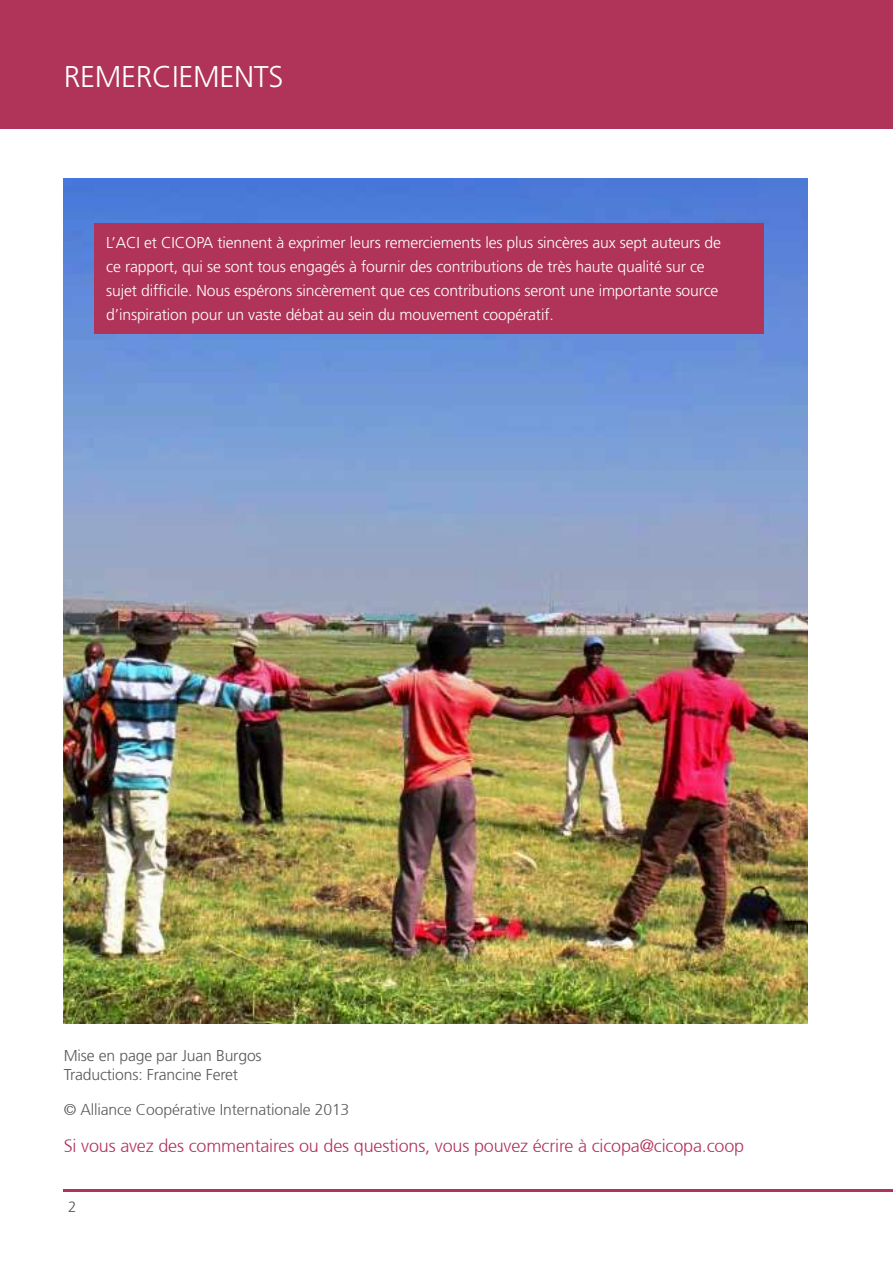
<style>
.page{position:relative;width:893px;height:1263px;background:#fff}
.page>*{position:absolute;margin:0;border:0;box-sizing:border-box;transform-origin:0 0}
.t1{font:300 30px "Frutiger";letter-spacing:-.01em;color:#fff}
.t2{font:300 18px "Frutiger 45";letter-spacing:-.01em;color:#b0335a}
.t3{font:300 15.75px/24px "Frutiger";letter-spacing:-.01em;color:#fff}
.t4{font:300 15.75px/19.5px "Frutiger";letter-spacing:-.01em;color:#58595b}
.t5{font:300 15.75px "Frutiger 45";letter-spacing:-.01em;color:#58595b}
.t6{font:300 15px "Frutiger";color:#58595b}
</style>
<div class="page">
<div style="left:0;top:0;width:893px;height:128px;background:#b0335a"></div>
<hr style="left:64px;top:1189px;width:829px;height:2px;background:#b0335a">
<img style="left:64px;top:179px;width:744px;height:844px">
<div style="left:94px;top:224px;width:670px;height:110px;background:#b0335a"></div>
<h1 class="t1" style="left:64px;top:60px;width:221px">Remerciements</h1>
<p class="t3" style="left:106px;top:230px;width:616px">L’ACI et CICOPA tiennent à exprimer leurs remerciements les plus sincères aux sept auteurs de ce rapport, qui se sont tous engagés à fournir des contributions de très haute qualité sur ce sujet difficile. Nous espérons sincèrement que ces contributions seront une importante source d’inspiration pour un vaste débat au sein du mouvement coopératif.</p>
<p class="t4" style="left:64px;top:1046px;width:199px">Mise en page par Juan Burgos<br>Traductions: Francine Feret</p>
<p class="t5" style="left:64px;top:1100px;width:287px">© Alliance Coopérative Internationale 2013</p>
<p class="t2" style="left:64px;top:1136px;width:682px">Si vous avez des commentaires ou des questions, vous pouvez écrire à cicopa@cicopa.coop</p>
<p class="t6" style="left:68px;top:1198px;width:10px">2</p>
</div>
